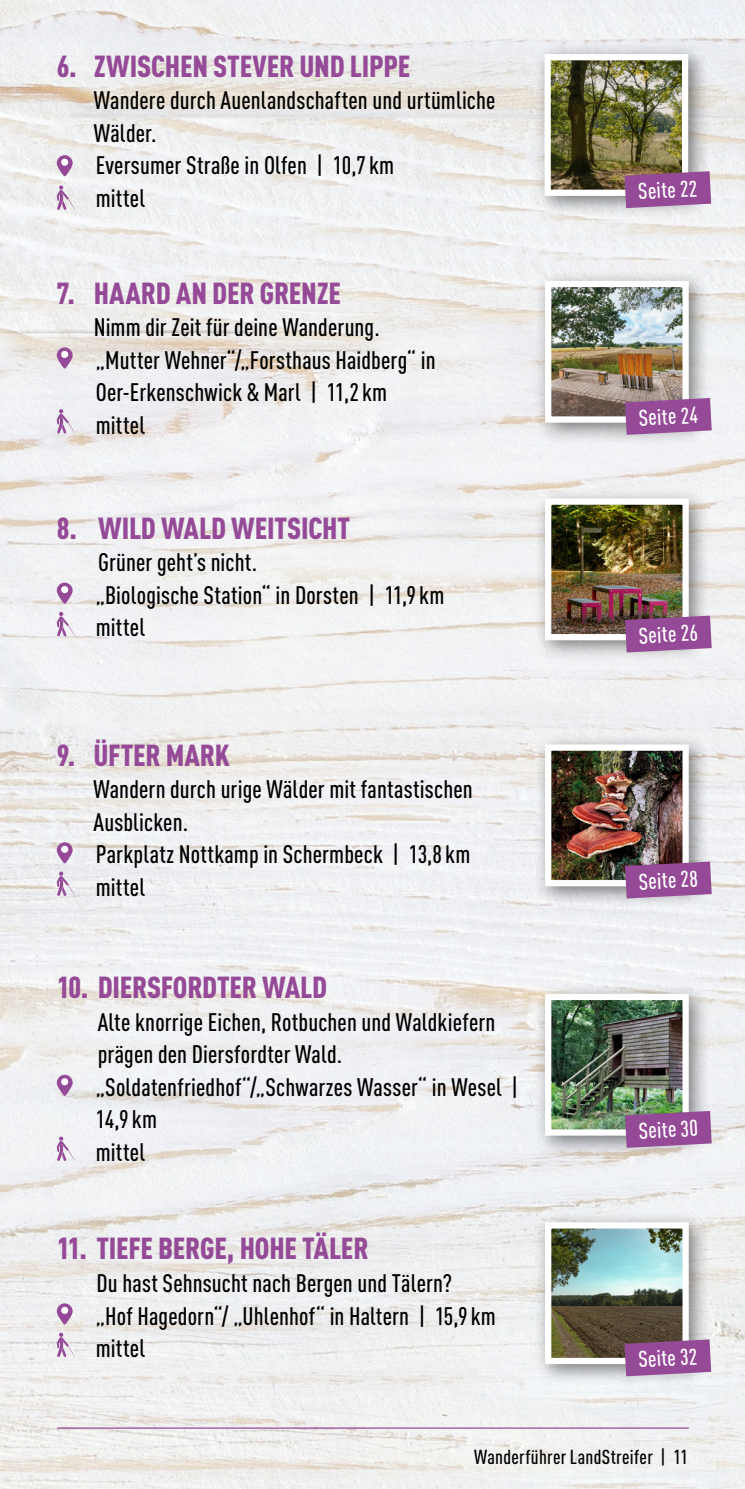
<style>
.page{position:relative;width:745px;height:1489px;background:#fff}
.page>*{position:absolute;margin:0;border:0;box-sizing:border-box;transform-origin:0 0}
.t1{font:900 30px "DIN Cond";letter-spacing:-.005em;color:#954a97}
.t2{font:500 25px/32.5px "DIN Cond";letter-spacing:.005em;color:#000}
.t3{font:500 22.5px "DIN Cond";color:#fff}
.t4{font:500 20px "DIN Cond";letter-spacing:.015em;color:#000}
</style>
<div class="page">
<img style="left:0;top:0;width:744px;height:1488px">
<hr style="left:0;top:110px;width:1px;height:147px;background:#000">
<hr style="left:57px;top:1427px;width:631px;height:1px;background:#954a97">
<svg style="left:57px;top:347px;width:16px;height:22px"></svg>
<div style="left:61px;top:351px;width:7px;height:7px;background:#fff;border-radius:50%"></div>
<svg style="left:57px;top:409px;width:18px;height:24px"></svg>
<svg style="left:57px;top:155px;width:16px;height:21px"></svg>
<div style="left:61px;top:159px;width:7px;height:7px;background:#fff;border-radius:50%"></div>
<svg style="left:57px;top:185px;width:18px;height:25px"></svg>
<svg style="left:57px;top:1303px;width:16px;height:21px"></svg>
<div style="left:61px;top:1306px;width:7px;height:7px;background:#fff;border-radius:50%"></div>
<svg style="left:57px;top:1332px;width:18px;height:24px"></svg>
<svg style="left:57px;top:1074px;width:16px;height:21px"></svg>
<div style="left:61px;top:1078px;width:7px;height:7px;background:#fff;border-radius:50%"></div>
<svg style="left:57px;top:1136px;width:18px;height:24px"></svg>
<svg style="left:57px;top:842px;width:16px;height:21px"></svg>
<div style="left:61px;top:845px;width:7px;height:7px;background:#fff;border-radius:50%"></div>
<svg style="left:57px;top:871px;width:18px;height:25px"></svg>
<svg style="left:57px;top:582px;width:16px;height:22px"></svg>
<div style="left:61px;top:586px;width:7px;height:7px;background:#fff;border-radius:50%"></div>
<svg style="left:57px;top:612px;width:18px;height:24px"></svg>
<div style="left:533px;top:43px;width:176px;height:175px;background:#000;opacity:.5"></div>
<img style="left:551px;top:61px;width:129px;height:128px">
<div style="left:544px;top:54px;width:143px;height:142px;border:6px solid #fff"></div>
<svg style="left:624px;top:171px;width:86px;height:37px;background:#985696"></svg>
<div style="left:533px;top:1210px;width:177px;height:176px;background:#000;opacity:.5"></div>
<img style="left:551px;top:1229px;width:130px;height:127px">
<div style="left:544px;top:1222px;width:144px;height:141px;border:6px solid #fff"></div>
<svg style="left:624px;top:1339px;width:86px;height:37px;background:#955395"></svg>
<div style="left:533px;top:982px;width:177px;height:175px;background:#000;opacity:.5"></div>
<img style="left:551px;top:1000px;width:130px;height:128px">
<div style="left:544px;top:993px;width:144px;height:142px;border:6px solid #fff"></div>
<svg style="left:624px;top:1110px;width:87px;height:37px;background:#965997"></svg>
<div style="left:533px;top:733px;width:177px;height:175px;background:#000;opacity:.5"></div>
<img style="left:551px;top:751px;width:130px;height:128px">
<div style="left:544px;top:744px;width:144px;height:142px;border:6px solid #fff"></div>
<svg style="left:624px;top:861px;width:87px;height:37px;background:#955496"></svg>
<div style="left:533px;top:487px;width:177px;height:175px;background:#000;opacity:.5"></div>
<img style="left:551px;top:505px;width:130px;height:128px">
<div style="left:544px;top:498px;width:144px;height:142px;border:6px solid #fff"></div>
<svg style="left:624px;top:615px;width:87px;height:37px;background:#955394"></svg>
<div style="left:533px;top:269px;width:177px;height:176px;background:#000;opacity:.5"></div>
<img style="left:551px;top:288px;width:130px;height:127px">
<div style="left:544px;top:281px;width:144px;height:141px;border:6px solid #fff"></div>
<svg style="left:624px;top:398px;width:87px;height:37px;background:#9b599b"></svg>
<p class="t1" style="left:57px;top:47px;width:354px">6. ZWISCHEN STEVER UND LIPPE</p>
<p class="t2" style="left:94px;top:84px;width:403px">Wandere durch Auenlandschaften und urtümliche<br>Wälder.<br>Eversumer Straße in Olfen | 10,7km<br>mittel</p>
<p class="t1" style="left:57px;top:274px;width:285px">7. HAARD AN DER GRENZE</p>
<p class="t2" style="left:94px;top:310px;width:343px">Nimm dir Zeit für deine Wanderung. „Mutter Wehner“/„Forsthaus Haidberg“ in<br>Oer-Erkenschwick &amp; Marl | 11,2km mittel</p>
<p class="t1" style="left:57px;top:509px;width:295px">8. WILD WALD WEITSICHT</p>
<p class="t2" style="left:96px;top:545px;width:350px">Grüner geht’s nicht.<br>„Biologische Station“ in Dorsten | 11,9km mittel</p>
<p class="t1" style="left:57px;top:736px;width:174px">9. ÜFTER MARK</p>
<p class="t2" style="left:93px;top:772px;width:380px">Wandern durch urige Wälder mit fantastischen<br>Ausblicken.<br>Parkplatz Nottkamp in Schermbeck | 13,8km mittel</p>
<p class="t1" style="left:57px;top:968px;width:272px">10. DIERSFORDTER WALD</p>
<p class="t2" style="left:96px;top:1005px;width:424px">Alte knorrige Eichen, Rotbuchen und Waldkiefern prägen den Diersfordter Wald. „Soldatenfriedhof“/„Schwarzes Wasser“ in Wesel |<br>14,9km<br>mittel</p>
<p class="t1" style="left:57px;top:1229px;width:313px">11. TIEFE BERGE, HOHE TÄLER</p>
<p class="t2" style="left:96px;top:1266px;width:401px">Du hast Sehnsucht nach Bergen und Tälern?<br>„Hof Hagedorn“/ „Uhlenhof“ in Haltern | 15,9km mittel</p>
<p class="t3" style="left:637px;top:178px;width:61px;rotate:-3deg">Seite 22</p>
<p class="t3" style="left:637px;top:404px;width:61px;rotate:-3deg">Seite 24</p>
<p class="t3" style="left:637px;top:622px;width:61px;rotate:-3deg">Seite 26</p>
<p class="t3" style="left:637px;top:868px;width:61px;rotate:-3deg">Seite 28</p>
<p class="t3" style="left:637px;top:1117px;width:61px;rotate:-3deg">Seite 30</p>
<p class="t3" style="left:637px;top:1345px;width:61px;rotate:-3deg">Seite 32</p>
<p class="t4" style="left:474px;top:1444px;width:215px">Wanderführer LandStreifer | 11</p>
</div>
